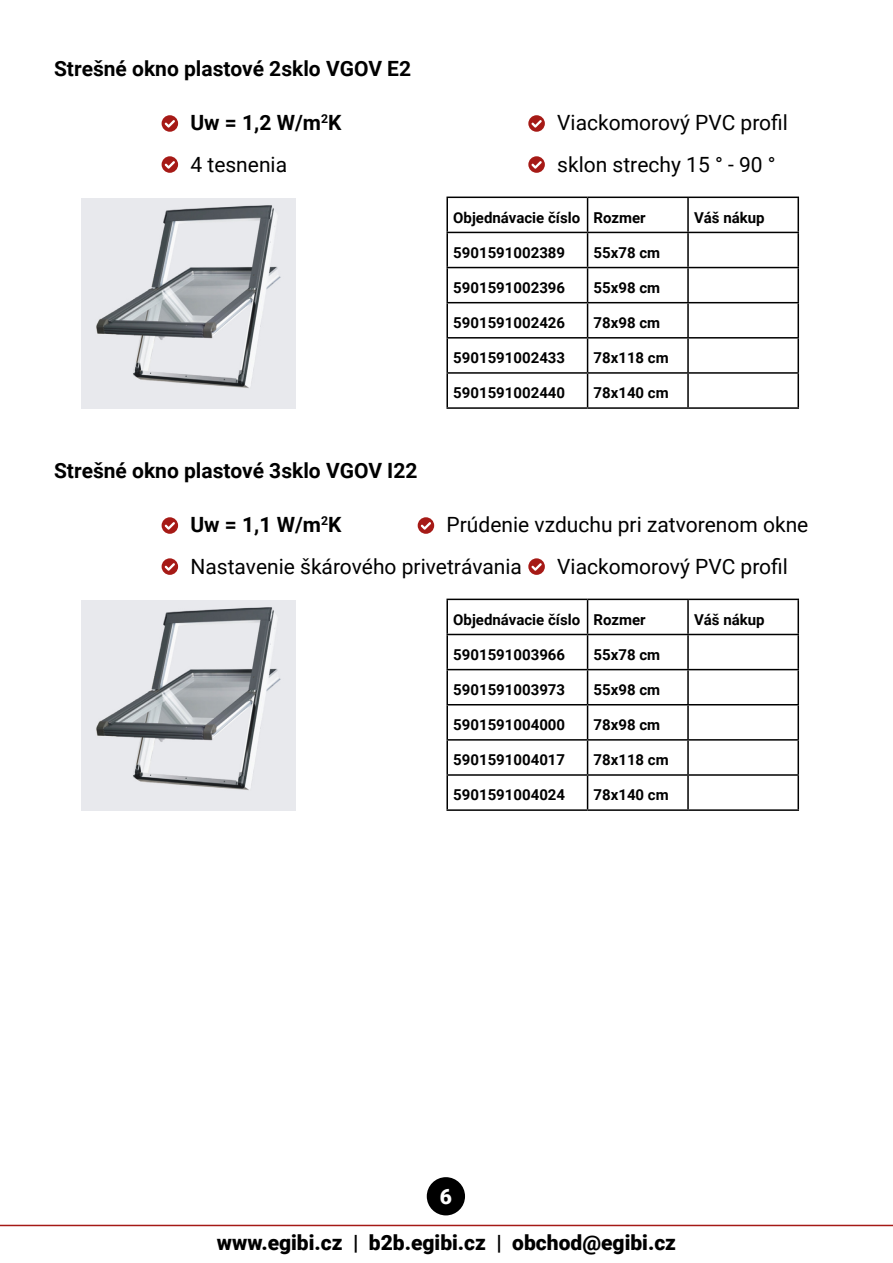
<style>
.page{position:relative;width:893px;height:1263px;background:#fff}
.page>*{position:absolute;margin:0;border:0;box-sizing:border-box;transform-origin:0 0}
.t1{font:21px/41.7px "Roboto";color:#000}
.t2{font:700 21px/41.7px "Roboto";color:#000}
.t3{font:900 21px "Roboto";color:#000}
.t4{font:900 21px "Roboto";color:#fff}
.t5{font:700 15px "Roboto";color:#000}
.s1{font-weight:400}
.s2{font-weight:700}
</style>
<div class="page">
<div style="left:427px;top:1177px;width:38px;height:38px;background:#000;border-radius:50%"></div>
<img style="left:81px;top:600px;width:214px;height:210px">
<svg style="left:418px;top:517px;width:16px;height:17px"></svg>
<hr style="left:446px;top:599px;width:142px;height:1px;background:#000">
<hr style="left:446px;top:600px;width:2px;height:34px;background:#000">
<hr style="left:588px;top:599px;width:100px;height:1px;background:#000">
<hr style="left:587px;top:600px;width:1px;height:34px;background:#000">
<hr style="left:688px;top:599px;width:111px;height:1px;background:#000">
<hr style="left:687px;top:600px;width:2px;height:34px;background:#000">
<hr style="left:797px;top:600px;width:2px;height:34px;background:#000">
<hr style="left:446px;top:634px;width:142px;height:1px;background:#000">
<hr style="left:446px;top:635px;width:2px;height:34px;background:#000">
<hr style="left:588px;top:634px;width:100px;height:1px;background:#000">
<hr style="left:587px;top:635px;width:1px;height:34px;background:#000">
<hr style="left:688px;top:634px;width:111px;height:1px;background:#000">
<hr style="left:687px;top:635px;width:2px;height:34px;background:#000">
<hr style="left:797px;top:635px;width:2px;height:34px;background:#000">
<hr style="left:446px;top:669px;width:142px;height:1px;background:#000">
<hr style="left:446px;top:670px;width:2px;height:34px;background:#000">
<hr style="left:588px;top:669px;width:100px;height:1px;background:#000">
<hr style="left:587px;top:670px;width:1px;height:34px;background:#000">
<hr style="left:688px;top:669px;width:111px;height:1px;background:#000">
<hr style="left:687px;top:670px;width:2px;height:34px;background:#000">
<hr style="left:797px;top:670px;width:2px;height:34px;background:#000">
<hr style="left:446px;top:704px;width:142px;height:1px;background:#000">
<hr style="left:446px;top:705px;width:2px;height:34px;background:#000">
<hr style="left:588px;top:704px;width:100px;height:1px;background:#000">
<hr style="left:587px;top:705px;width:1px;height:34px;background:#000">
<hr style="left:688px;top:704px;width:111px;height:1px;background:#000">
<hr style="left:687px;top:705px;width:2px;height:34px;background:#000">
<hr style="left:797px;top:705px;width:2px;height:34px;background:#000">
<hr style="left:446px;top:739px;width:142px;height:2px;background:#000">
<hr style="left:446px;top:741px;width:2px;height:33px;background:#000">
<hr style="left:588px;top:739px;width:100px;height:2px;background:#000">
<hr style="left:587px;top:741px;width:1px;height:33px;background:#000">
<hr style="left:688px;top:739px;width:111px;height:2px;background:#000">
<hr style="left:687px;top:741px;width:2px;height:33px;background:#000">
<hr style="left:797px;top:741px;width:2px;height:33px;background:#000">
<hr style="left:446px;top:774px;width:142px;height:2px;background:#000">
<hr style="left:446px;top:776px;width:2px;height:33px;background:#000">
<hr style="left:588px;top:774px;width:100px;height:2px;background:#000">
<hr style="left:587px;top:776px;width:1px;height:33px;background:#000">
<hr style="left:688px;top:774px;width:111px;height:2px;background:#000">
<hr style="left:687px;top:776px;width:2px;height:33px;background:#000">
<hr style="left:797px;top:776px;width:2px;height:33px;background:#000">
<hr style="left:446px;top:809px;width:142px;height:2px;background:#000">
<hr style="left:588px;top:809px;width:100px;height:2px;background:#000">
<hr style="left:688px;top:809px;width:111px;height:2px;background:#000">
<svg style="left:528px;top:558px;width:17px;height:17px"></svg>
<svg style="left:162px;top:517px;width:16px;height:17px"></svg>
<svg style="left:162px;top:558px;width:16px;height:17px"></svg>
<img style="left:81px;top:198px;width:214px;height:210px">
<svg style="left:528px;top:115px;width:17px;height:17px"></svg>
<hr style="left:446px;top:197px;width:142px;height:1px;background:#000">
<hr style="left:446px;top:198px;width:2px;height:34px;background:#000">
<hr style="left:588px;top:197px;width:100px;height:1px;background:#000">
<hr style="left:587px;top:198px;width:1px;height:34px;background:#000">
<hr style="left:688px;top:197px;width:111px;height:1px;background:#000">
<hr style="left:687px;top:198px;width:2px;height:34px;background:#000">
<hr style="left:797px;top:198px;width:2px;height:34px;background:#000">
<hr style="left:446px;top:232px;width:142px;height:1px;background:#000">
<hr style="left:446px;top:233px;width:2px;height:34px;background:#000">
<hr style="left:588px;top:232px;width:100px;height:1px;background:#000">
<hr style="left:587px;top:233px;width:1px;height:34px;background:#000">
<hr style="left:688px;top:232px;width:111px;height:1px;background:#000">
<hr style="left:687px;top:233px;width:2px;height:34px;background:#000">
<hr style="left:797px;top:233px;width:2px;height:34px;background:#000">
<hr style="left:446px;top:267px;width:142px;height:1px;background:#000">
<hr style="left:446px;top:268px;width:2px;height:34px;background:#000">
<hr style="left:588px;top:267px;width:100px;height:1px;background:#000">
<hr style="left:587px;top:268px;width:1px;height:34px;background:#000">
<hr style="left:688px;top:267px;width:111px;height:1px;background:#000">
<hr style="left:687px;top:268px;width:2px;height:34px;background:#000">
<hr style="left:797px;top:268px;width:2px;height:34px;background:#000">
<hr style="left:446px;top:302px;width:142px;height:1px;background:#000">
<hr style="left:446px;top:303px;width:2px;height:34px;background:#000">
<hr style="left:588px;top:302px;width:100px;height:1px;background:#000">
<hr style="left:587px;top:303px;width:1px;height:34px;background:#000">
<hr style="left:688px;top:302px;width:111px;height:1px;background:#000">
<hr style="left:687px;top:303px;width:2px;height:34px;background:#000">
<hr style="left:797px;top:303px;width:2px;height:34px;background:#000">
<hr style="left:446px;top:337px;width:142px;height:2px;background:#000">
<hr style="left:446px;top:339px;width:2px;height:33px;background:#000">
<hr style="left:588px;top:337px;width:100px;height:2px;background:#000">
<hr style="left:587px;top:339px;width:1px;height:33px;background:#000">
<hr style="left:688px;top:337px;width:111px;height:2px;background:#000">
<hr style="left:687px;top:339px;width:2px;height:33px;background:#000">
<hr style="left:797px;top:339px;width:2px;height:33px;background:#000">
<hr style="left:446px;top:372px;width:142px;height:2px;background:#000">
<hr style="left:446px;top:374px;width:2px;height:33px;background:#000">
<hr style="left:588px;top:372px;width:100px;height:2px;background:#000">
<hr style="left:587px;top:374px;width:1px;height:33px;background:#000">
<hr style="left:688px;top:372px;width:111px;height:2px;background:#000">
<hr style="left:687px;top:374px;width:2px;height:33px;background:#000">
<hr style="left:797px;top:374px;width:2px;height:33px;background:#000">
<hr style="left:446px;top:407px;width:142px;height:2px;background:#000">
<hr style="left:588px;top:407px;width:100px;height:2px;background:#000">
<hr style="left:688px;top:407px;width:111px;height:2px;background:#000">
<svg style="left:528px;top:156px;width:17px;height:17px"></svg>
<svg style="left:162px;top:115px;width:16px;height:17px"></svg>
<svg style="left:162px;top:156px;width:16px;height:17px"></svg>
<hr style="left:0;top:1225px;width:893px;height:1px;background:#a51a16">
<h1 class="t2" style="left:54px;top:47px;width:359px">Strešné okno plastové 2sklo VGOV E2</h1>
<h1 class="t2" style="left:190px;top:101px;width:152px">Uw = 1,2 W/m<sup>2</sup>K<br><span class="s1">4 tesnenia</span></h1>
<h1 class="t2" style="left:54px;top:449px;width:365px">Strešné okno plastové 3sklo VGOV I22</h1>
<h1 class="t1" style="left:557px;top:101px;width:232px">Viackomorový PVC profil</h1>
<h1 class="t1" style="left:557px;top:143px;width:220px">sklon strechy 15 ° - 90 °</h1>
<p class="t5" style="left:453px;top:207px;width:194px">Objednávacie číslo Rozmer</p>
<p class="t5" style="left:694px;top:207px;width:72px">Váš nákup</p>
<p class="t5" style="left:453px;top:242px;width:113px">5901591002389</p>
<p class="t5" style="left:594px;top:242px;width:68px">55x78 cm</p>
<p class="t5" style="left:453px;top:277px;width:113px">5901591002396</p>
<p class="t5" style="left:594px;top:277px;width:68px">55x98 cm</p>
<p class="t5" style="left:453px;top:312px;width:113px">5901591002426</p>
<p class="t5" style="left:594px;top:312px;width:68px">78x98 cm</p>
<p class="t5" style="left:453px;top:347px;width:113px">5901591002433</p>
<p class="t5" style="left:594px;top:347px;width:77px">78x118 cm</p>
<p class="t5" style="left:453px;top:382px;width:113px">5901591002440</p>
<p class="t5" style="left:594px;top:382px;width:77px">78x140 cm</p>
<h1 class="t1" style="left:447px;top:503px;width:363px">Prúdenie vzduchu pri zatvorenom okne</h1>
<h1 class="t1" style="left:190px;top:503px;width:333px"><span class="s2">Uw = 1,1 W/m</span><sup>2</sup><span class="s2">K<br></span>Nastavenie škárového privetrávania</h1>
<h1 class="t1" style="left:557px;top:545px;width:232px">Viackomorový PVC profil</h1>
<p class="t5" style="left:453px;top:609px;width:194px">Objednávacie číslo Rozmer</p>
<p class="t5" style="left:694px;top:609px;width:72px">Váš nákup</p>
<p class="t5" style="left:453px;top:644px;width:113px">5901591003966</p>
<p class="t5" style="left:594px;top:644px;width:68px">55x78 cm</p>
<p class="t5" style="left:453px;top:679px;width:113px">5901591003973</p>
<p class="t5" style="left:594px;top:679px;width:68px">55x98 cm</p>
<p class="t5" style="left:453px;top:714px;width:113px">5901591004000</p>
<p class="t5" style="left:594px;top:714px;width:68px">78x98 cm</p>
<p class="t5" style="left:453px;top:749px;width:113px">5901591004017</p>
<p class="t5" style="left:594px;top:749px;width:77px">78x118 cm</p>
<p class="t5" style="left:453px;top:784px;width:113px">5901591004024</p>
<p class="t5" style="left:594px;top:784px;width:77px">78x140 cm</p>
<h1 class="t4" style="left:440px;top:1182px;width:14px">6</h1>
<h1 class="t3" style="left:217px;top:1228px;width:461px">www.egibi.cz | b2b.egibi.cz | obchod@egibi.cz</h1>
</div>
